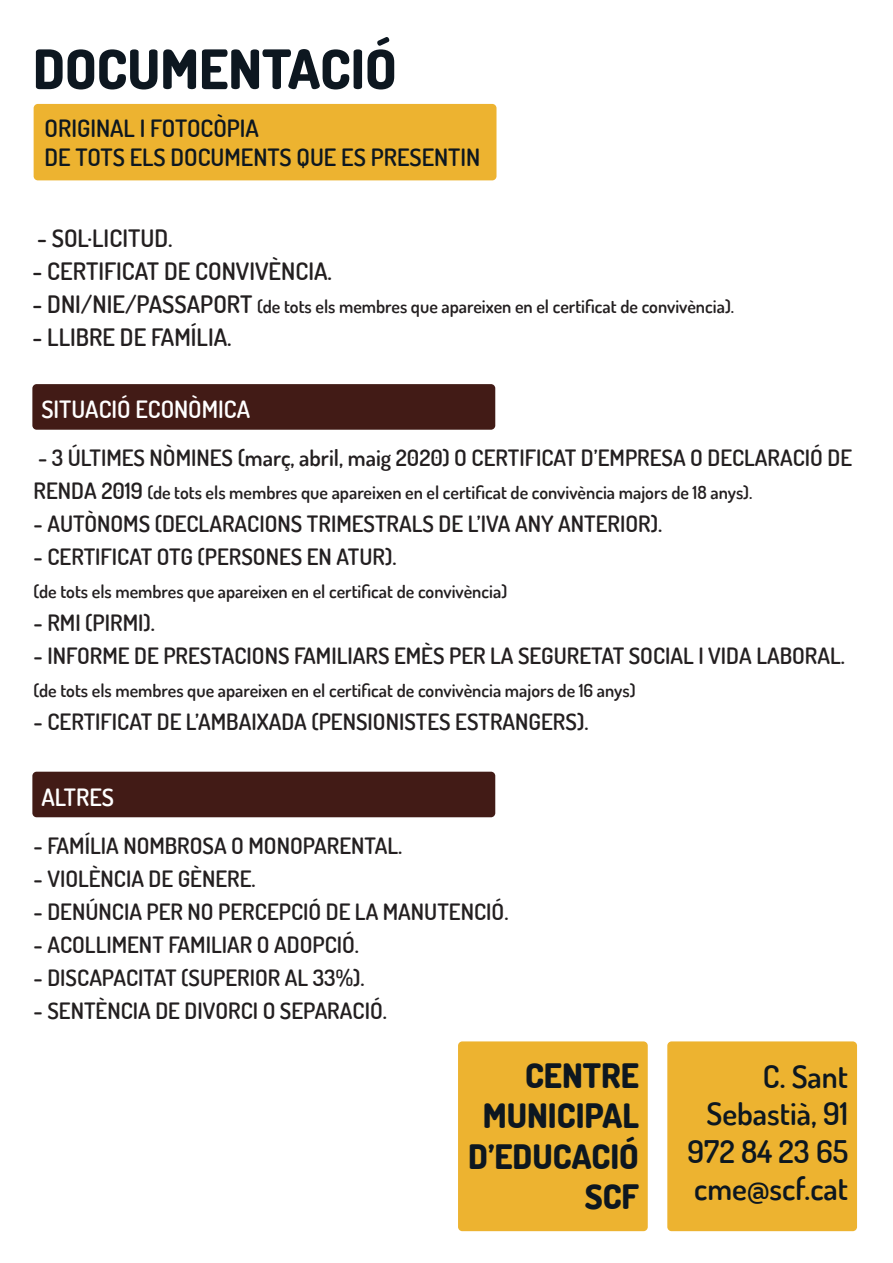
<style>
.page{position:relative;width:893px;height:1263px;background:#fff}
.page>*{position:absolute;margin:0;border:0;box-sizing:border-box;transform-origin:0 0}
.t1{font:800 54.45px "Dosis";color:#0d1720}
.t2{font:800 33.6px/40.3px "Dosis";color:#0d1720;text-align:right}
.t3{font:600 31.2px/37.3px "Dosis";color:#0d1720;text-align:right}
.t4{font:600 24px "Dosis";color:#231f20}
.t5{font:600 23.85px/28.7px "Dosis";color:#0d1720}
.t6{font:600 23.85px "Dosis";color:#fff}
.t7{font:600 22.5px "Dosis";color:#231f20}
.t8{font:600 18px "Dosis";color:#231f20}
.s1{font-size:24px}
.s2{font-size:22.5px}
</style>
<div class="page">
<div style="left:34px;top:104px;width:462px;height:76px;background:#edb330;border-radius:4px"></div>
<div style="left:32px;top:384px;width:463px;height:46px;background:#421b16;border-radius:4px"></div>
<div style="left:32px;top:772px;width:463px;height:45px;background:#421b16;border-radius:4px"></div>
<div style="left:458px;top:1041px;width:190px;height:190px;background:#edb330;border-radius:4px"></div>
<div style="left:667px;top:1041px;width:190px;height:190px;background:#edb330;border-radius:4px"></div>
<h1 class="t1" style="left:33px;top:34px;width:365px">DOCUMENTACIÓ</h1>
<p class="t5" style="left:45px;top:114px;width:437px">ORIGINAL I FOTOCÒPIA<br>DE TOTS ELS DOCUMENTS QUE ES PRESENTIN</p>
<p class="t4" style="left:37px;top:223px;width:137px">- SOL·LICITUD.</p>
<p class="t4" style="left:33px;top:256px;width:301px">- CERTIFICAT DE CONVIVÈNCIA.</p>
<p class="t8" style="left:33px;top:295px;width:703px"><span class="s1">- DNI/NIE/PASSAPORT</span> (de tots els membres que apareixen en el certificat de convivència).</p>
<p class="t4" style="left:33px;top:322px;width:201px">- LLIBRE DE FAMÍLIA.</p>
<p class="t6" style="left:41px;top:394px;width:210px">SITUACIÓ ECONÒMICA</p>
<p class="t7" style="left:38px;top:443px;width:816px">- 3 ÚLTIMES NÒMINES (març, abril, maig 2020) O CERTIFICAT D’EMPRESA O DECLARACIÓ DE</p>
<p class="t8" style="left:34px;top:481px;width:720px"><span class="s2">RENDA 2019</span> (de tots els membres que apareixen en el certificat de convivència majors de 18 anys).</p>
<p class="t7" style="left:34px;top:509px;width:630px">- AUTÒNOMS (DECLARACIONS TRIMESTRALS DE L’IVA ANY ANTERIOR).</p>
<p class="t7" style="left:34px;top:542px;width:364px">- CERTIFICAT OTG (PERSONES EN ATUR).</p>
<p class="t8" style="left:34px;top:580px;width:475px">(de tots els membres que apareixen en el certificat de convivència)</p>
<p class="t7" style="left:34px;top:608px;width:123px">- RMI (PIRMI).</p>
<p class="t7" style="left:34px;top:641px;width:813px">- INFORME DE PRESTACIONS FAMILIARS EMÈS PER LA SEGURETAT SOCIAL I VIDA LABORAL.</p>
<p class="t8" style="left:34px;top:679px;width:603px">(de tots els membres que apareixen en el certificat de convivència majors de 16 anys)</p>
<p class="t7" style="left:34px;top:707px;width:556px">- CERTIFICAT DE L’AMBAIXADA (PENSIONISTES ESTRANGERS).</p>
<p class="t6" style="left:41px;top:781px;width:74px">ALTRES</p>
<p class="t7" style="left:34px;top:831px;width:370px">- FAMÍLIA NOMBROSA O MONOPARENTAL.</p>
<p class="t7" style="left:34px;top:864px;width:224px">- VIOLÈNCIA DE GÈNERE.</p>
<p class="t7" style="left:34px;top:897px;width:476px">- DENÚNCIA PER NO PERCEPCIÓ DE LA MANUTENCIÓ.</p>
<p class="t7" style="left:34px;top:930px;width:327px">- ACOLLIMENT FAMILIAR O ADOPCIÓ.</p>
<p class="t7" style="left:34px;top:963px;width:332px">- DISCAPACITAT (SUPERIOR AL 33%).</p>
<p class="t7" style="left:34px;top:996px;width:355px">- SENTÈNCIA DE DIVORCI O SEPARACIÓ.</p>
<h2 class="t2" style="left:468px;top:1055px;width:172px">CENTRE<br>MUNICIPAL<br>D’EDUCACIÓ<br>SCF</h2>
<h3 class="t3" style="left:688px;top:1057px;width:162px">C. Sant<br>Sebastià, 91<br>972 84 23 65 cme@scf.cat</h3>
</div>
